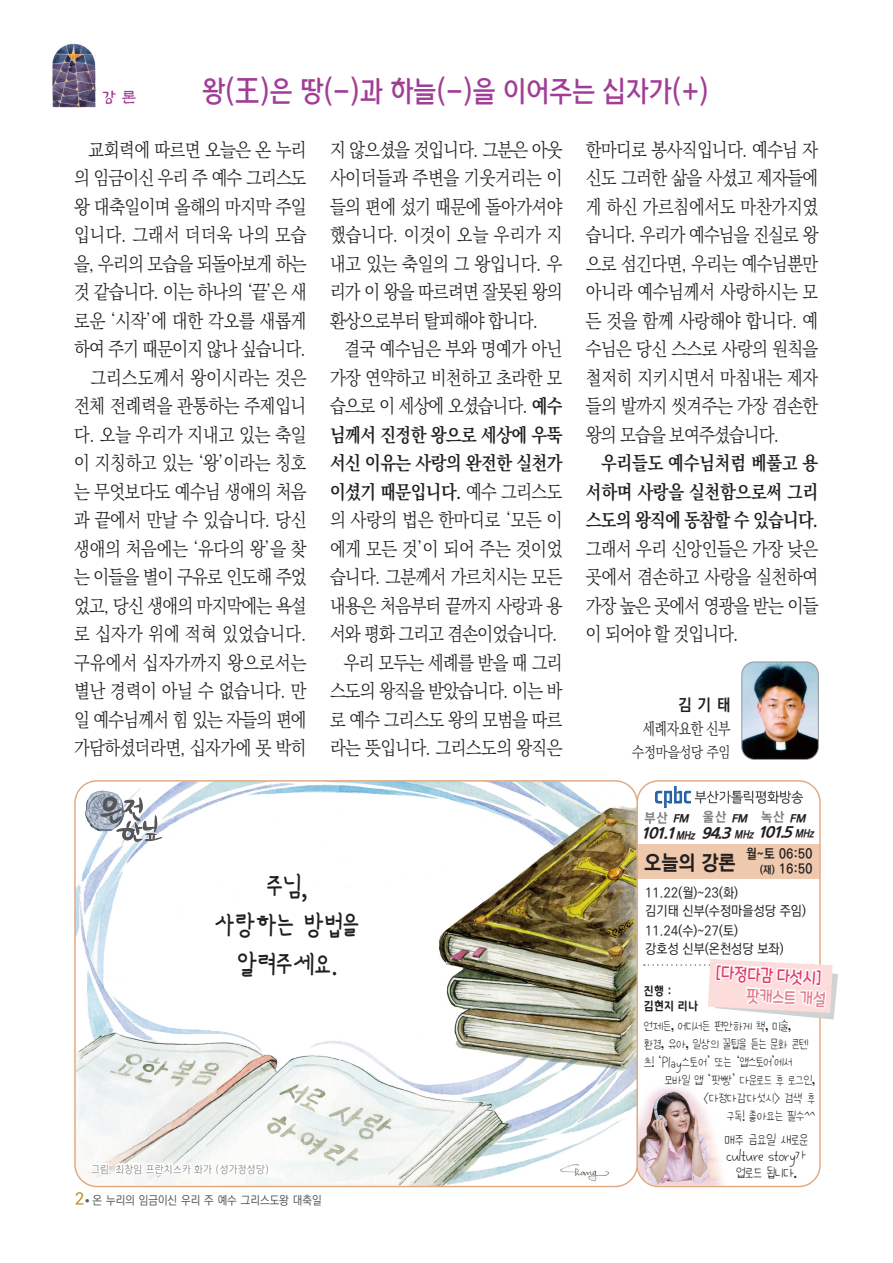
<style>
.page{position:relative;width:893px;height:1263px;background:#fff}
.page>*{position:absolute;margin:0;border:0;box-sizing:border-box;transform-origin:0 0}
.t1{font:33px "Yi Sun Shin Dotum M";letter-spacing:-.02em;color:#a13d96;scale:.85 1}
.t2{font:700 30px "Sang Sang Clover Gulim OTF";letter-spacing:.02em;color:#231f20;scale:.95 1}
.t3{font:21px "NYJ Gothic EB";color:#231f20;scale:.89 1}
.t4{font:300 19.2px/28.5px "Ko Pub Batang";letter-spacing:-.025em;color:#231f20;text-align:justify;scale:.87 1}
.광고위소식-내용{font:17.4px "Maplestory OTF Light";color:#db3d6b;scale:.86 1}
.광고위소식-내용-2{font:17.4px "Maplestory OTF Light";color:#e47c8e;scale:.86 1}
.t5{font:italic 16.5px "NYJ Gothic EB";color:#231f20}
.t6{font:300 16.5px "Ko Pub Batang";letter-spacing:-.03em;color:#231f20;scale:.8 1}
.t7{font:700 16.5px "Ko Pub Dotum";color:#231f20;scale:.93 1}
.t8{font:16.5px "Hogook Std";color:#a13d96}
.t9{font:500 16.5px "Ko Pub Dotum";color:#ba8808}
.t10{font:15px "Nanum Ba Reun Hi Pi";color:#231f20}
.t11{font:300 15px "Ko Pub Batang";letter-spacing:-.01em;color:#231f20;scale:.85 1}
.t12{font:13.5px/18px "Nanum Ba Reun Hi Pi";color:#231f20}
.t13{font:500 13.5px "Ko Pub Dotum";letter-spacing:.01em;color:#231f20;scale:.94 1}
.t14{font:700 13.5px "Ko Pub Dotum";letter-spacing:.04em;color:#231f20;scale:.9 1}
.t15{font:13.5px "Nanum Ba Reun Hi Pi";letter-spacing:.02em;color:#231f20}
.t16{font:13.5px "Yi Sun Shin Dotum B";letter-spacing:.03em;color:#231f20;scale:.87 1}
.t17{font:13.5px "NYJ Gothic EB";color:#808285;scale:.9 1}
.t18{font:500 12px "Ko Pub Dotum";color:#57585a;scale:.92 1}
.t19{font:12px "Yi Sun Shin Dotum L";letter-spacing:.03em;color:#6c6d70;scale:.87 1}
.t20{font:italic 12px "NYJ Gothic EB";color:#231f20;scale:.8 1}
.t21{font:italic 12px "NYJ Gothic EB";color:#231f20}
.s1{font-family:"Ko Pub Dotum";font-weight:700}
.s2{font-weight:700}
.s3{font-size:10.5px}
.s4{font-family:"THEFACESHOP"}
</style>
<div class="page">
<img style="left:639px;top:1111px;width:84px;height:73px">
<img style="left:53px;top:44px;width:43px;height:63px">
<img style="left:742px;top:662px;width:76px;height:97px">
<div style="left:742px;top:662px;width:77px;height:98px;border:1px solid #939598;border-radius:13px"></div>
<div style="left:637px;top:844px;width:182px;height:34px;background:#efc9ad"></div>
<div style="left:636px;top:780px;width:185px;height:407px;border:2px solid #e3ab82;border-radius:21px"></div>
<img style="left:655px;top:787px;width:147px;height:21px">
<img style="left:77px;top:783px;width:559px;height:403px">
<div style="left:74px;top:780px;width:564px;height:407px;border:2px solid #e3ab82;border-radius:22px"></div>
<img style="left:85px;top:789px;width:78px;height:55px">
<div style="left:210px;top:868px;width:155px;height:115px;background:#fff"></div>
<div style="left:90px;top:1163px;width:179px;height:13px;background:#fff"></div>
<svg style="left:644px;top:959px;width:194px;height:60px"></svg>
<svg style="left:643px;top:983px;width:173px;height:140px"></svg>
<p class="t1" style="left:202px;top:74px;width:598px">왕(<span class="s1">王</span>)은 땅(-)과 하늘(-)을 이어주는 십자가(+)</p>
<p class="t4" style="left:74px;top:136px;width:269px;text-indent:14px">교회력에 따르면 오늘은 온 누리 의 임금이신 우리 주 예수 그리스도 왕 대축일이며 올해의 마지막 주일 입니다. 그래서 더더욱 나의 모습 을, 우리의 모습을 되돌아보게 하는 것 같습니다. 이는 하나의 ‘끝’은 새 로운 ‘시작’에 대한 각오를 새롭게 하여 주기 때문이지 않나 싶습니다.</p>
<p class="t4" style="left:74px;top:364px;width:269px;text-indent:16px">그리스도께서 왕이시라는 것은 전체 전례력을 관통하는 주제입니 다. 오늘 우리가 지내고 있는 축일 이 지칭하고 있는 ‘왕’이라는 칭호 는 무엇보다도 예수님 생애의 처음 과 끝에서 만날 수 있습니다. 당신 생애의 처음에는 ‘유다의 왕’을 찾 는 이들을 별이 구유로 인도해 주었 었고, 당신 생애의 마지막에는 욕설 로 십자가 위에 적혀 있었습니다. 구유에서 십자가까지 왕으로서는 별난 경력이 아닐 수 없습니다. 만 일 예수님께서 힘 있는 자들의 편에 가담하셨더라면, 십자가에 못 박히</p>
<p class="t8" style="left:101px;top:89px;width:36px">강 론</p>
<p class="t4" style="left:330px;top:136px;width:269px">지 않으셨을 것입니다. 그분은 아웃 사이더들과 주변을 기웃거리는 이 들의 편에 섰기 때문에 돌아가셔야 했습니다. 이것이 오늘 우리가 지 내고 있는 축일의 그 왕입니다. 우 리가 이 왕을 따르려면 잘못된 왕의 환상으로부터 탈피해야 합니다.</p>
<p class="t4" style="left:330px;top:336px;width:269px;text-indent:14px">결국 예수님은 부와 명예가 아닌 가장 연약하고 비천하고 초라한 모 습으로 이 세상에 오셨습니다. <span class="s2">예수 님께서 진정한 왕으로 세상에 우뚝 서신 이유는 사랑의 완전한 실천가 이셨기 때문입니다.</span> 예수 그리스도 의 사랑의 법은 한마디로 ‘모든 이 에게 모든 것’이 되어 주는 것이었 습니다. 그분께서 가르치시는 모든 내용은 처음부터 끝까지 사랑과 용 서와 평화 그리고 겸손이었습니다.</p>
<p class="t4" style="left:330px;top:649px;width:269px;text-indent:14px">우리 모두는 세례를 받을 때 그리 스도의 왕직을 받았습니다. 이는 바 로 예수 그리스도 왕의 모범을 따르 라는 뜻입니다. 그리스도의 왕직은</p>
<p class="t4" style="left:586px;top:136px;width:269px">한마디로 봉사직입니다. 예수님 자 신도 그러한 삶을 사셨고 제자들에 게 하신 가르침에서도 마찬가지였 습니다. 우리가 예수님을 진실로 왕 으로 섬긴다면, 우리는 예수님뿐만 아니라 예수님께서 사랑하시는 모 든 것을 함께 사랑해야 합니다. 예 수님은 당신 스스로 사랑의 원칙을 철저히 지키시면서 마침내는 제자 들의 발까지 씻겨주는 가장 겸손한 왕의 모습을 보여주셨습니다.</p>
<p class="t4" style="left:586px;top:450px;width:269px;text-indent:15px"><span class="s2">우리들도 예수님처럼 베풀고 용 서하며 사랑을 실천함으로써 그리 스도의 왕직에 동참할 수 있습니다. </span>그래서 우리 신앙인들은 가장 낮은 곳에서 겸손하고 사랑을 실천하여 가장 높은 곳에서 영광을 받는 이들 이 되어야 할 것입니다.</p>
<p class="t7" style="left:678px;top:696px;width:58px">김기태</p>
<p class="t6" style="left:643px;top:720px;width:111px">세례자요한 신부</p>
<p class="t11" style="left:632px;top:744px;width:117px">수정마을성당 주임</p>
<p class="t2" style="left:266px;top:873px;width:45px">주님,</p>
<p class="t2" style="left:215px;top:912px;width:154px">사랑하는 방법을</p>
<p class="t2" style="left:237px;top:951px;width:106px">알려주세요.</p>
<p class="t19" style="left:91px;top:1163px;width:206px">그림. 최창임 프란치스카 화가 (성가정성당)</p>
<p class="t9" style="left:75px;top:1191px;width:11px">2</p>
<p class="t18" style="left:86px;top:1194px;width:258px"><sup>●</sup> 온 누리의 임금이신 우리 주 예수 그리스도왕 대축일</p>
<p class="t17" style="left:761px;top:809px;width:27px">녹산</p>
<p class="t21" style="left:790px;top:811px;width:20px">FM</p>
<p class="t5" style="left:758px;top:823px;width:41px">101.5</p>
<p class="t20" style="left:795px;top:827px;width:29px">MHz</p>
<p class="t17" style="left:703px;top:810px;width:27px">울산</p>
<p class="t21" style="left:731px;top:812px;width:20px">FM</p>
<p class="t5" style="left:702px;top:824px;width:35px">94.3</p>
<p class="t20" style="left:734px;top:827px;width:29px">MHz</p>
<p class="t17" style="left:644px;top:811px;width:27px">부산</p>
<p class="t21" style="left:673px;top:812px;width:20px">FM</p>
<p class="t5" style="left:641px;top:825px;width:41px">101.1</p>
<p class="t20" style="left:676px;top:829px;width:29px">MHz</p>
<p class="t3" style="left:644px;top:851px;width:104px">오늘의 강론</p>
<p class="t14" style="left:746px;top:847px;width:75px">월~토 06:50</p>
<p class="t14" style="left:760px;top:862px;width:60px"><span class="s3">(재)</span> 16:50</p>
<p class="t13" style="left:645px;top:886px;width:100px">11.22(월)~23(화)</p>
<p class="t13" style="left:645px;top:904px;width:173px">김기태 신부(수정마을성당 주임)</p>
<p class="t13" style="left:645px;top:924px;width:100px">11.24(수)~27(토)</p>
<p class="t13" style="left:645px;top:942px;width:149px">강호성 신부(온천성당 보좌)</p>
<p class="광고위소식-내용" style="left:716px;top:964px;width:125px;rotate:3deg">[다정다감 다섯시]</p>
<p class="t16" style="left:644px;top:984px;width:33px">진행 :</p>
<p class="광고위소식-내용-2" style="left:747px;top:987px;width:94px;rotate:3deg">팟캐스트 개설</p>
<p class="t16" style="left:644px;top:999px;width:64px">김현지 리나</p>
<p class="t12" style="left:644px;top:1015px;width:149px">언제든, 어디서든 편안하게 책, 미술,</p>
<p class="t12" style="left:644px;top:1033px;width:166px">환경, 유아, 일상의 꿀팁을 듣는 문화 콘텐 츠! <span class="s4">‘</span>Play스토어<span class="s4">’</span> 또는 <span class="s4">‘</span>앱스토어<span class="s4">’</span>에서</p>
<p class="t12" style="left:665px;top:1069px;width:152px">모바일 앱 <span class="s4">‘</span>팟빵<span class="s4">’</span> 다운로드 후 로그인,</p>
<p class="t15" style="left:704px;top:1088px;width:113px">&lt;다정다감다섯시&gt; 검색 후</p>
<p class="t12" style="left:727px;top:1105px;width:90px">구독! 좋아요는 필수^^</p>
<p class="t10" style="left:725px;top:1128px;width:85px">매주 금요일 새로운</p>
<p class="t10" style="left:727px;top:1143px;width:81px">culture story가</p>
<p class="t10" style="left:736px;top:1161px;width:62px">업로드 됩니다.</p>
</div>
